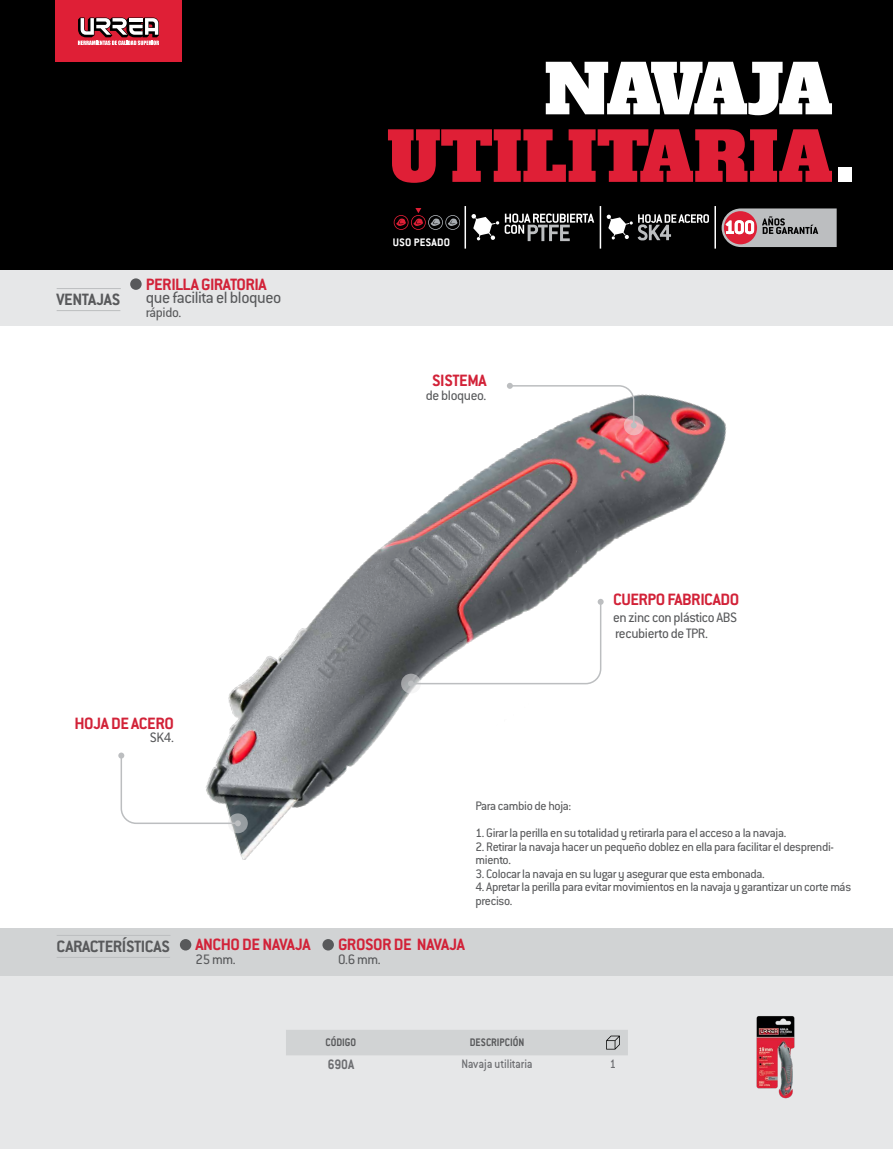
<style>
.page{position:relative;width:893px;height:1149px;background:#fff}
.page>*{position:absolute;margin:0;border:0;box-sizing:border-box;transform-origin:0 0}
.t1{font:67.5px/67.5px "Alfa Slab One";color:#df1f36}
.t2{font:700 18px "Conduit ITC Std";letter-spacing:-.025em;color:#d22238}
.t3{font:700 18px "Conduit ITC Std";letter-spacing:-.025em;color:#58595b}
.t4{font:18px "Conduit ITC Std";letter-spacing:-.025em;color:#58595b}
.t5{font:15px/16.5px "Conduit ITC Std";letter-spacing:-.025em;color:#58595b}
.t6{font:700 15px "Conduit ITC Std";color:#6d6e71;scale:.9 1}
.t7{font:13.5px/13.5px "Conduit ITC Std";letter-spacing:-.025em;color:#58595b}
.t8{font:500 13.5px "Conduit ITC Std";letter-spacing:-.005em;color:#6d6e71;scale:.9 1}
.t9{font:700 12px "Conduit ITC Std";color:#58595b;scale:.9 1}
.t10{font:700 12px "Conduit ITC";letter-spacing:.015em;color:#fff}
.s1{color:#fff}
.s2{font-size:87px;color:#fff}
</style>
<div class="page">
<div style="left:0;top:942px;width:893px;height:206px;background:#e6e7e8"></div>
<div style="left:0;top:270px;width:893px;height:56px;background:#e6e7e8"></div>
<div style="left:0;top:0;width:893px;height:270px;background:#000"></div>
<div style="left:0;top:927px;width:893px;height:48px;background:#d1d3d4"></div>
<hr style="left:465px;top:206px;width:1px;height:42px;background:#fff">
<hr style="left:600px;top:206px;width:1px;height:42px;background:#fff">
<hr style="left:714px;top:206px;width:2px;height:42px;background:#fff">
<svg style="left:394px;top:208px;width:65px;height:22px"></svg>
<svg style="left:505px;top:213px;width:89px;height:28px"></svg>
<svg style="left:471px;top:214px;width:28px;height:26px"></svg>
<svg style="left:606px;top:214px;width:103px;height:26px"></svg>
<svg style="left:722px;top:208px;width:115px;height:39px;background:#ae969a"></svg>
<hr style="left:57px;top:288px;width:64px;height:1px;background:#bcbec0">
<hr style="left:57px;top:310px;width:63px;height:1px;background:#bcbec0">
<div style="left:286px;top:1030px;width:342px;height:24px;background:#d1d3d4"></div>
<hr style="left:57px;top:934px;width:114px;height:1px;background:#bcbec0">
<hr style="left:57px;top:956px;width:113px;height:1px;background:#bcbec0">
<div style="left:180px;top:938px;width:11px;height:12px;background:#58595b;border-radius:50%"></div>
<img style="left:221px;top:394px;width:506px;height:466px">
<svg style="left:624px;top:415px;width:20px;height:20px"></svg>
<svg style="left:507px;top:383px;width:130px;height:45px"></svg>
<img style="left:756px;top:1016px;width:39px;height:83px">
<svg style="left:228px;top:813px;width:20px;height:20px"></svg>
<svg style="left:118px;top:752px;width:123px;height:74px"></svg>
<div style="left:130px;top:278px;width:12px;height:12px;background:#58595b;border-radius:50%"></div>
<svg style="left:401px;top:673px;width:20px;height:20px"></svg>
<svg style="left:408px;top:598px;width:196px;height:88px"></svg>
<div style="left:322px;top:938px;width:12px;height:12px;background:#58595b;border-radius:50%"></div>
<div style="left:55px;top:0;width:127px;height:62px;background:#df1f36"></div>
<svg style="left:78px;top:18px;width:81px;height:27px"></svg>
<h2 class="t3" style="left:57px;top:289px;width:65px">VENTAJAS</h2>
<h2 class="t2" style="left:146px;top:273px;width:122px">PERILLA GIRATORIA</h2>
<h2 class="t4" style="left:146px;top:286px;width:137px">que facilita el bloqueo</h2>
<p class="t5" style="left:146px;top:303px;width:37px">rápido.</p>
<h1 class="t1" style="left:386px;top:57px;width:471px;text-indent:158px"><span class="s1">NAVAJA<br></span>UTILITARIA<span class="s2">.</span></h1>
<p class="t10" style="left:393px;top:235px;width:59px">USO PESADO</p>
<h2 class="t2" style="left:432px;top:370px;width:56px">SISTEMA</h2>
<p class="t5" style="left:426px;top:386px;width:62px">de bloqueo.</p>
<h2 class="t2" style="left:613px;top:588px;width:128px">CUERPO FABRICADO</h2>
<p class="t5" style="left:613px;top:608px;width:126px">en zinc con plástico ABS recubierto de TPR.</p>
<h2 class="t2" style="left:75px;top:711px;width:101px">HOJA DE ACERO</h2>
<p class="t5" style="left:150px;top:728px;width:26px">SK4.</p>
<h2 class="t3" style="left:57px;top:935px;width:115px">CARACTERÍSTICAS</h2>
<h2 class="t2" style="left:196px;top:933px;width:116px">ANCHO DE NAVAJA</h2>
<p class="t5" style="left:196px;top:950px;width:42px">25 mm.</p>
<p class="t7" style="left:475px;top:798px;width:97px">Para cambio de hoja:</p>
<p class="t7" style="left:475px;top:825px;width:312px">1. Girar la perilla en su totalidad y retirarla para el acceso a la navaja.</p>
<p class="t7" style="left:475px;top:839px;width:360px">2. Retirar la navaja hacer un pequeño doblez en ella para facilitar el desprendi&shy;miento.</p>
<p class="t7" style="left:475px;top:866px;width:291px">3. Colocar la navaja en su lugar y asegurar que esta embonada.</p>
<p class="t7" style="left:475px;top:879px;width:377px">4. Apretar la perilla para evitar movimientos en la navaja y garantizar un corte más preciso.</p>
<h2 class="t2" style="left:338px;top:933px;width:128px">GROSOR DE NAVAJA</h2>
<p class="t5" style="left:338px;top:950px;width:44px">0.6 mm.</p>
<p class="t9" style="left:326px;top:1034px;width:35px">CÓDIGO</p>
<p class="t9" style="left:470px;top:1034px;width:62px">DESCRIPCIÓN</p>
<p class="t6" style="left:328px;top:1054px;width:31px">690A</p>
<p class="t8" style="left:461px;top:1055px;width:81px">Navaja utilitaria</p>
<p class="t8" style="left:610px;top:1055px;width:8px">1</p>
</div>
